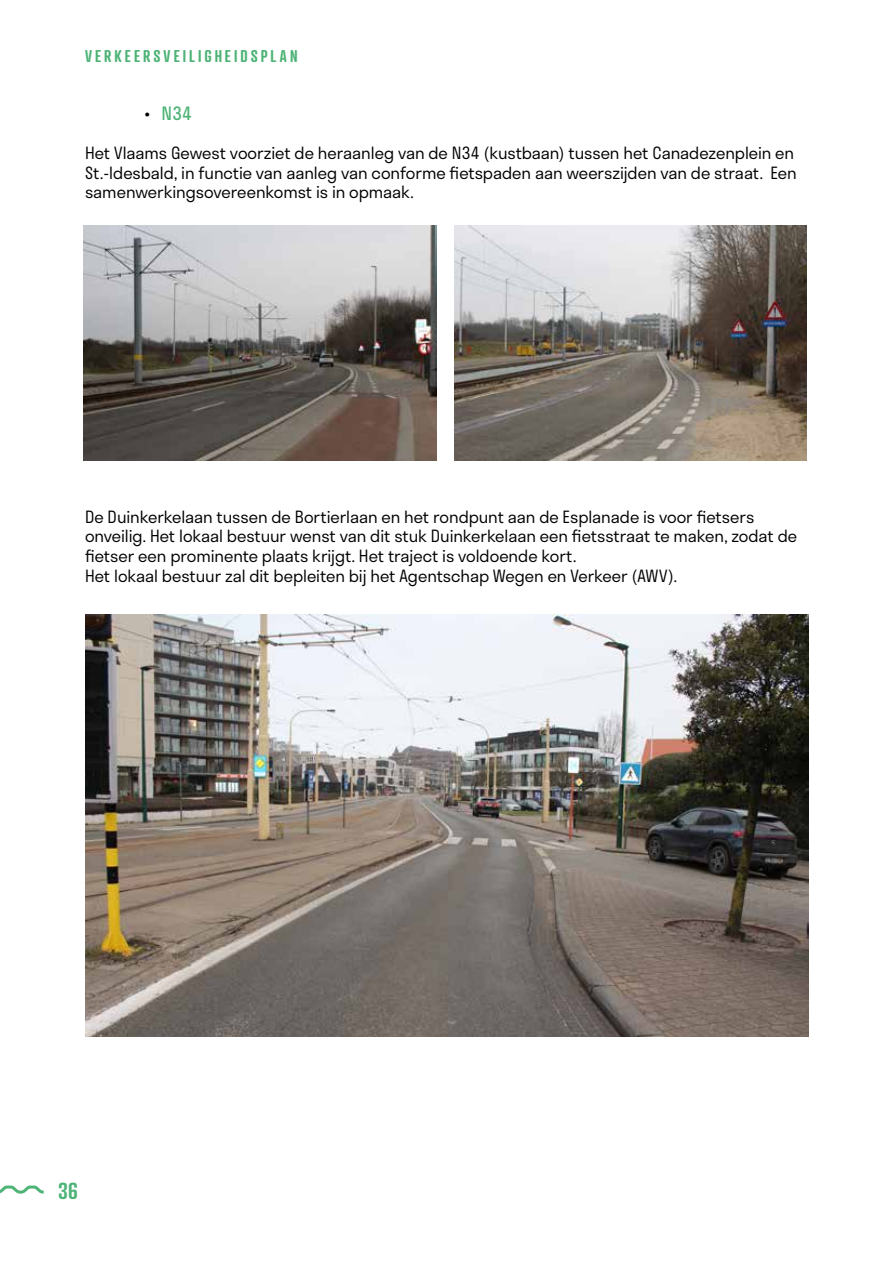
<style>
.page{position:relative;width:893px;height:1263px;background:#fff}
.page>*{position:absolute;margin:0;border:0;box-sizing:border-box;transform-origin:0 0}
.t1{font:600 22.5px "Atrament";color:#4db376}
.t2{font:18px "Stratos";color:#4db376}
.t3{font:300 16.5px/19.8px "Stratos";letter-spacing:-.005em;color:#000}
.t4{font:600 16.5px "Atrament";letter-spacing:.19em;color:#4db376}
.s1{color:#000}
</style>
<div class="page">
<svg style="left:0;top:1185px;width:44px;height:9px"></svg>
<img style="left:84px;top:225px;width:353px;height:236px">
<img style="left:454px;top:225px;width:353px;height:236px">
<img style="left:85px;top:614px;width:723px;height:423px">
<p class="t4" style="left:85px;top:46px;width:214px">VERKEERSVEILIGHEIDSPLAN</p>
<p class="t2" style="left:145px;top:99px;width:49px"><span class="s1">•</span> N34</p>
<p class="t3" style="left:85px;top:142px;width:713px">Het Vlaams Gewest voorziet de heraanleg van de N34 (kustbaan) tussen het Canadezenplein en<br>St.-Idesbald, in functie van aanleg van conforme fietspaden aan weerszijden van de straat. Een samenwerkingsovereenkomst is in opmaak.</p>
<p class="t3" style="left:85px;top:506px;width:714px">De Duinkerkelaan tussen de Bortierlaan en het rondpunt aan de Esplanade is voor fietsers onveilig. Het lokaal bestuur wenst van dit stuk Duinkerkelaan een fietsstraat te maken, zodat de fietser een prominente plaats krijgt. Het traject is voldoende kort.<br>Het lokaal bestuur zal dit bepleiten bij het Agentschap Wegen en Verkeer (AWV).</p>
<h1 class="t1" style="left:58px;top:1177px;width:21px">36</h1>
</div>
